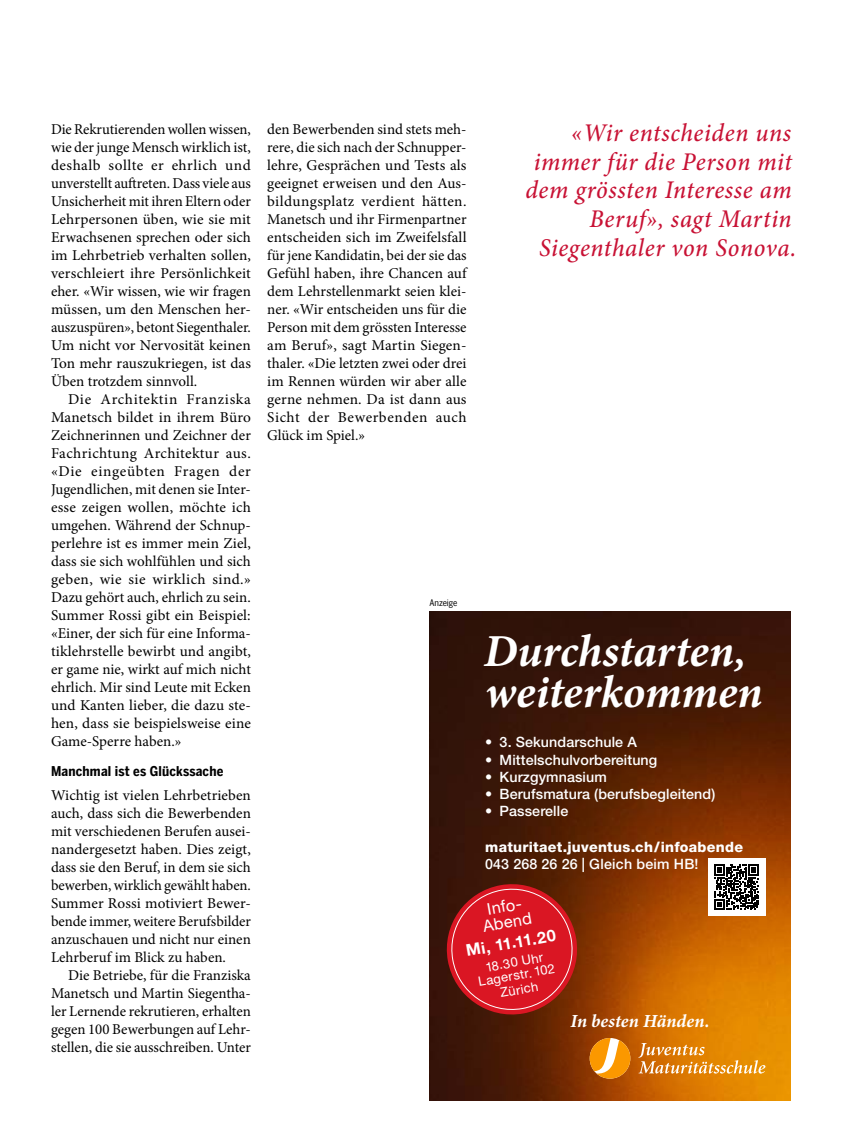
<style>
.page{position:relative;width:842px;height:1140px;background:#fff}
.page>*{position:absolute;margin:0;border:0;box-sizing:border-box;transform-origin:0 0}
.t1{font:italic 700 45.9px/40.5px "Minion Pro";letter-spacing:-.005em;color:#fff}
.t2{font:italic 500 25.5px/28.5px "Minion Pro";letter-spacing:.025em;color:#c81134;text-align:right;scale:.96 1}
.t3{font:italic 700 18.45px "Minion Pro";color:#fff}
.t4{font:700 16.2px "Helvetica Neue LT Std";color:#fff}
.t5{font:16.2px/16.2px "Helvetica Neue LT Std";color:#fff;text-align:center}
.t6{font:15px/18px "Minion Pro";color:#000;text-align:justify}
.t7{font:500 14.25px "Helvetica Neue LT Std";letter-spacing:.01em;color:#fff}
.t8{font:800 14.25px "Helvetica Neue LT Std";letter-spacing:.02em;color:#fff}
.t9{font:700 13.5px "Benton Sans Cond";letter-spacing:.015em;color:#000}
.t10{font:13.05px/13px "Helvetica Neue LT Std";color:#fff;text-align:center}
.t11{font:9px "Benton Sans Cond";color:#000}
</style>
<div class="page">
<img style="left:429px;top:612px;width:362px;height:489px">
<svg style="left:590px;top:1038px;width:41px;height:40px"></svg>
<svg style="left:638px;top:1043px;width:127px;height:30px"></svg>
<svg style="left:442px;top:879px;width:140px;height:140px"></svg>
<div style="left:708px;top:858px;width:57px;height:57px;background:#fff"></div>
<svg style="left:714px;top:864px;width:45px;height:45px"></svg>
<p class="t6" style="left:51px;top:120px;width:201px">Die Rekrutierenden wollen wissen, wie der junge Mensch wirklich ist, deshalb sollte er ehrlich und unverstellt auftreten. Dass viele aus Unsicherheit mit ihren Eltern oder Lehrpersonen üben, wie sie mit Erwachsenen sprechen oder sich im Lehrbetrieb verhalten sollen, verschleiert ihre Persönlichkeit eher. «Wir wissen, wie wir fragen müssen, um den Menschen her&shy;auszuspüren», betont Siegenthaler.<br>Um nicht vor Nervosität keinen Ton mehr rauszukriegen, ist das Üben trotzdem sinnvoll.</p>
<p class="t6" style="left:51px;top:390px;width:201px;text-indent:17px">Die Architektin Franziska Manetsch bildet in ihrem Büro Zeichnerinnen und Zeichner der Fachrichtung Architektur aus. «Die eingeübten Fragen der Jugendlichen, mit denen sie Inter&shy;esse zeigen wollen, möchte ich umgehen. Während der Schnup&shy;perlehre ist es immer mein Ziel, dass sie sich wohlfühlen und sich geben, wie sie wirklich sind.» Dazu gehört auch, ehrlich zu sein.<br>Summer Rossi gibt ein Beispiel: «Einer, der sich für eine Informa&shy;tiklehrstelle bewirbt und angibt, er game nie, wirkt auf mich nicht ehrlich. Mir sind Leute mit Ecken und Kanten lieber, die dazu ste&shy;hen, dass sie beispielsweise eine Game-Sperre haben.»</p>
<p class="t9" style="left:51px;top:763px;width:174px">Manchmal ist es Glückssache</p>
<p class="t6" style="left:51px;top:786px;width:201px">Wichtig ist vielen Lehrbetrieben auch, dass sich die Bewerbenden mit verschiedenen Berufen ausei&shy;nandergesetzt haben. Dies zeigt, dass sie den Beruf, in dem sie sich bewerben, wirklich gewählt haben.<br>Summer Rossi motiviert Bewer&shy;bende immer, weitere Berufsbilder anzuschauen und nicht nur einen Lehrberuf im Blick zu haben.</p>
<p class="t6" style="left:51px;top:966px;width:201px;text-indent:17px">Die Betriebe, für die Franziska Manetsch und Martin Siegentha&shy;ler Lernende rekrutieren, erhalten gegen 100 Bewerbungen auf Lehr&shy;stellen, die sie ausschreiben. Unter</p>
<p class="t6" style="left:267px;top:120px;width:201px">den Bewerbenden sind stets meh&shy;rere, die sich nach der Schnupper&shy;lehre, Gesprächen und Tests als geeignet erweisen und den Aus&shy;bildungsplatz verdient hätten.<br>Manetsch und ihr Firmenpartner entscheiden sich im Zweifelsfall für jene Kandidatin, bei der sie das Gefühl haben, ihre Chancen auf dem Lehrstellenmarkt seien klei&shy;ner. «Wir entscheiden uns für die Person mit dem grössten Interesse am Beruf», sagt Martin Siegen&shy;thaler. «Die letzten zwei oder drei im Rennen würden wir aber alle gerne nehmen. Da ist dann aus Sicht der Bewerbenden auch Glück im Spiel.»</p>
<h2 class="t2" style="left:525px;top:119px;width:284px">«Wir entscheiden uns immer für die Person mit dem grössten Interesse am<br>Beruf», sagt Martin<br>Siegenthaler von Sonova.</h2>
<p class="t11" style="left:429px;top:597px;width:29px">Anzeige</p>
<h1 class="t1" style="left:484px;top:630px;width:281px">Durchstarten, weiterkommen</h1>
<p class="t7" style="left:485px;top:733px;width:153px">• 3. Sekundarschule A</p>
<p class="t7" style="left:485px;top:751px;width:174px">• Mittelschulvorbereitung</p>
<p class="t7" style="left:485px;top:768px;width:123px">• Kurzgymnasium</p>
<p class="t7" style="left:485px;top:785px;width:232px">• Berufsmatura (berufsbegleitend)</p>
<p class="t7" style="left:485px;top:802px;width:85px">• Passerelle</p>
<p class="t8" style="left:485px;top:838px;width:259px">maturitaet.juventus.ch/infoabende</p>
<p class="t7" style="left:485px;top:855px;width:215px">043 268 26 26 | Gleich beim HB!</p>
<p class="t5" style="left:479px;top:902px;width:51px;rotate:-10deg">Info-<br>Abend</p>
<p class="t4" style="left:465px;top:940px;width:92px;rotate:-10deg">Mi, 11.11.20</p>
<p class="t10" style="left:475px;top:962px;width:79px;rotate:-10deg">18.30 Uhr<br>Lagerstr. 102</p>
<p class="t10" style="left:499px;top:986px;width:40px;rotate:-10deg">Zürich</p>
<p class="t3" style="left:570px;top:1007px;width:141px">In besten Händen.</p>
</div>
